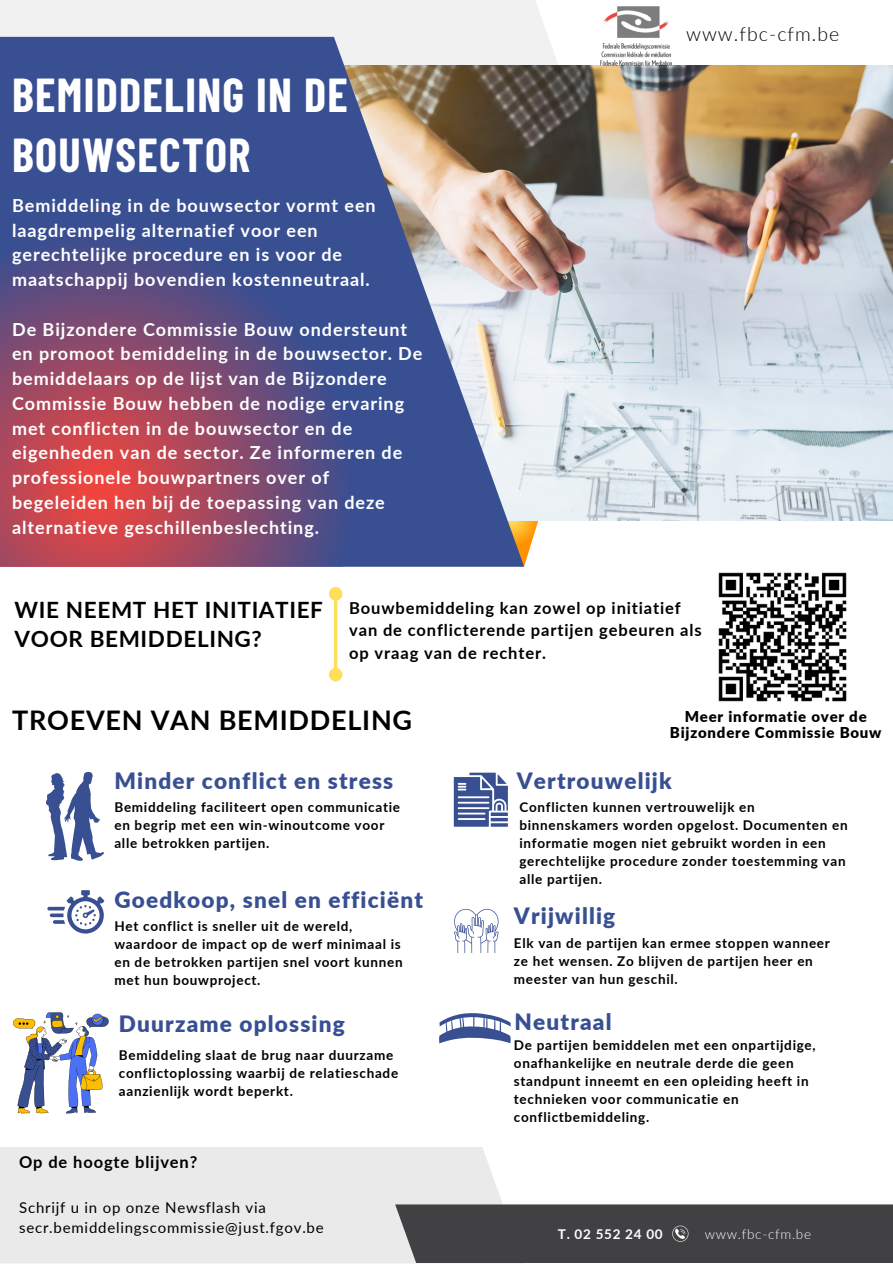
<style>
.page{position:relative;width:893px;height:1264px;background:#fff}
.page>*{position:absolute;margin:0;border:0;box-sizing:border-box;transform-origin:0 0}
.t1{font:700 46.5px/60.8px "Barlow Condensed";letter-spacing:.03em;color:#fff}
.t2{font:700 27px "Lato";letter-spacing:.03em;color:#000}
.t3{font:900 22.5px "Lato";letter-spacing:.05em;color:#384f92}
.t4{font:700 22.5px/29.2px "Lato";letter-spacing:.03em;color:#000}
.t5{font:300 19.5px "Lato";letter-spacing:.05em;color:#000}
.t6{font:700 18px/24.8px "Lato";letter-spacing:.05em;color:#fff}
.t7{font:700 16.5px/22.5px "Lato";letter-spacing:.05em;color:#000}
.t8{font:15px/20.2px "Lato";letter-spacing:.05em;color:#000}
.t9{font:900 15px "Lato";letter-spacing:.05em;color:#000}
.t10{font:700 13.5px/18px "Lato";letter-spacing:.05em;color:#000}
.t11{font:300 13.5px "Lato";letter-spacing:.055em;color:#fff}
.t12{font:700 13.5px "Lato";letter-spacing:.05em;color:#fff}
</style>
<div class="page">
<div style="left:0;top:0;width:558px;height:65px;background:#f1f1f1"></div>
<svg style="left:524px;top:520px;width:21px;height:47px"></svg>
<img style="left:524px;top:65px;width:368px;height:455px">
<img style="left:0;top:37px;width:524px;height:530px">
<div style="left:0;top:1147px;width:503px;height:116px;background:#eaeaea"></div>
<div style="left:0;top:37px;width:342px;height:172px;background:#384f92"></div>
<svg style="left:0;top:209px;width:378px;height:357px;background:#754b75"></svg>
<hr style="left:334px;top:599px;width:3px;height:69px;background:#ffde59">
<div style="left:330px;top:588px;width:11px;height:11px;background:#ffde59;border-radius:50%"></div>
<div style="left:329px;top:587px;width:13px;height:13px;border:3px solid #ffde59;border-radius:50%"></div>
<div style="left:330px;top:669px;width:11px;height:10px;background:#ffde59;border-radius:50%"></div>
<div style="left:329px;top:668px;width:13px;height:13px;border:3px solid #ffde59;border-radius:50%"></div>
<div style="left:395px;top:1204px;width:497px;height:59px;background:#414042"></div>
<img style="left:599px;top:7px;width:74px;height:60px">
<svg style="left:47px;top:890px;width:57px;height:43px"></svg>
<svg style="left:46px;top:772px;width:58px;height:88px"></svg>
<img style="left:718px;top:572px;width:129px;height:130px">
<svg style="left:439px;top:1013px;width:71px;height:30px"></svg>
<svg style="left:454px;top:908px;width:45px;height:44px"></svg>
<svg style="left:454px;top:772px;width:54px;height:54px"></svg>
<svg style="left:13px;top:1012px;width:96px;height:101px"></svg>
<h5 class="t1" style="left:12px;top:63px;width:337px">BEMIDDELING IN DE<br>BOUWSECTOR</h5>
<p class="t6" style="left:12px;top:192px;width:365px">Bemiddeling in de bouwsector vormt een laagdrempelig alternatief voor een gerechtelijke procedure en is voor de maatschappij bovendien kostenneutraal.</p>
<p class="t6" style="left:12px;top:316px;width:412px">De Bijzondere Commissie Bouw ondersteunt en promoot bemiddeling in de bouwsector. De bemiddelaars op de lijst van de Bijzondere Commissie Bouw hebben de nodige ervaring met conflicten in de bouwsector en de eigenheden van de sector. Ze informeren de professionele bouwpartners over of begeleiden hen bij de toepassing van deze alternatieve geschillenbeslechting.</p>
<p class="t5" style="left:686px;top:21px;width:155px">www.fbc-cfm.be</p>
<p class="t4" style="left:15px;top:594px;width:310px">WIE NEEMT HET INITIATIEF<br>VOOR BEMIDDELING?</p>
<h3 class="t7" style="left:349px;top:596px;width:354px">Bouwbemiddeling kan zowel op initiatief van de conflicterende partijen gebeuren als op vraag van de rechter.</h3>
<p class="t2" style="left:12px;top:703px;width:401px">TROEVEN VAN BEMIDDELING</p>
<p class="t9" style="left:684px;top:707px;width:183px">Meer informatie over de</p>
<h4 class="t9" style="left:670px;top:722px;width:213px">Bijzondere Commissie Bouw</h4>
<h2 class="t3" style="left:114px;top:766px;width:280px">Minder conflict en stress</h2>
<p class="t10" style="left:114px;top:797px;width:287px">Bemiddeling faciliteert open communicatie en begrip met een win-winoutcome voor alle betrokken partijen.</p>
<p class="t3" style="left:114px;top:885px;width:310px">Goedkoop, snel en efficiënt</p>
<h4 class="t10" style="left:114px;top:916px;width:290px">Het conflict is sneller uit de wereld, waardoor de impact op de werf minimaal is en de betrokken partijen snel voort kunnen met hun bouwproject.</h4>
<p class="t3" style="left:119px;top:1009px;width:227px">Duurzame oplossing</p>
<p class="t10" style="left:119px;top:1045px;width:281px">Bemiddeling slaat de brug naar duurzame conflictoplossing waarbij de relatieschade aanzienlijk wordt beperkt.</p>
<p class="t7" style="left:19px;top:1150px;width:180px">Op de hoogte blijven?</p>
<h4 class="t8" style="left:19px;top:1196px;width:306px">Schrijf u in op onze Newsflash via secr.bemiddelingscommissie@just.fgov.be</h4>
<h4 class="t3" style="left:516px;top:766px;width:156px">Vertrouwelijk</h4>
<p class="t10" style="left:519px;top:797px;width:330px">Conflicten kunnen vertrouwelijk en binnenskamers worden opgelost. Documenten en informatie mogen niet gebruikt worden in een gerechtelijke procedure zonder toestemming van alle partijen.</p>
<p class="t3" style="left:514px;top:902px;width:103px">Vrijwillig</p>
<p class="t10" style="left:514px;top:933px;width:317px">Elk van de partijen kan ermee stoppen wanneer ze het wensen. Zo blijven de partijen heer en meester van hun geschil.</p>
<h4 class="t3" style="left:514px;top:1007px;width:98px">Neutraal</h4>
<p class="t10" style="left:514px;top:1035px;width:303px">De partijen bemiddelen met een onpartijdige, onafhankelijke en neutrale derde die geen standpunt inneemt en een opleiding heeft in technieken voor communicatie en conflictbemiddeling.</p>
<h1 class="t12" style="left:558px;top:1225px;width:106px">T. 02 552 24 00</h1>
<h5 class="t11" style="left:704px;top:1225px;width:108px">www.fbc-cfm.be</h5>
</div>
